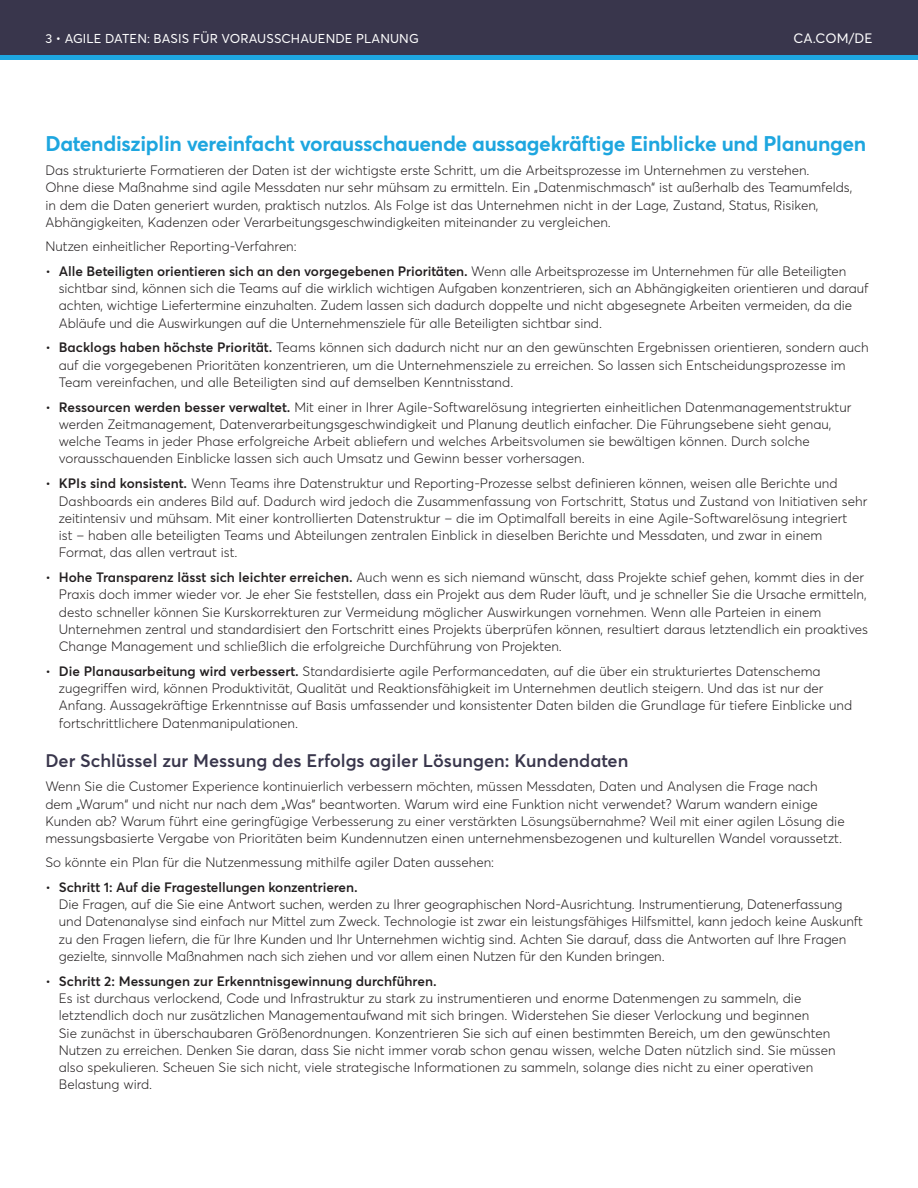
<style>
.page{position:relative;width:918px;height:1188px;background:#fff}
.page>*{position:absolute;margin:0;border:0;box-sizing:border-box;transform-origin:0 0}
.t1{font:700 21px "Averta";letter-spacing:-.015em;color:#1ea6df}
.t2{font:600 18px "Averta";color:#39364c}
.t3{font:300 13.5px/17.2px "Averta";color:#231f20}
.t4{font:13.5px "Averta";letter-spacing:.01em;color:#fff}
.t5{font:12.75px "Averta";letter-spacing:.01em;color:#fff}
.s1{font-weight:600}
</style>
<div class="page">
<div style="left:0;top:53px;width:918px;height:7px;background:#1ea6df"></div>
<div style="left:0;top:0;width:918px;height:55px;background:#39364c"></div>
<p class="t5" style="left:45px;top:30px;width:375px">3 • AGILE DATEN: BASIS FÜR VORAUSSCHAUENDE PLANUNG</p>
<p class="t4" style="left:794px;top:30px;width:80px">CA.COM/DE</p>
<h1 class="t1" style="left:45px;top:130px;width:823px">Datendisziplin vereinfacht vorausschauende aussagekräftige Einblicke und Planungen</h1>
<p class="t3" style="left:45px;top:162px;width:809px">Das strukturierte Formatieren der Daten ist der wichtigste erste Schritt, um die Arbeitsprozesse im Unternehmen zu verstehen.<br>Ohne diese Maßnahme sind agile Messdaten nur sehr mühsam zu ermitteln. Ein „Datenmischmasch“ ist außerhalb des Teamumfelds, in dem die Daten generiert wurden, praktisch nutzlos. Als Folge ist das Unternehmen nicht in der Lage, Zustand, Status, Risiken, Abhängigkeiten, Kadenzen oder Verarbeitungsgeschwindigkeiten miteinander zu vergleichen.</p>
<p class="t3" style="left:45px;top:238px;width:253px">Nutzen einheitlicher Reporting-Verfahren:</p>
<p class="t3" style="left:59px;top:262px;width:811px;text-indent:-13px">• <span class="s1">Alle Beteiligten orientieren sich an den vorgegebenen Prioritäten.</span> Wenn alle Arbeitsprozesse im Unternehmen für alle Beteiligten sichtbar sind, können sich die Teams auf die wirklich wichtigen Aufgaben konzentrieren, sich an Abhängigkeiten orientieren und darauf achten, wichtige Liefertermine einzuhalten. Zudem lassen sich dadurch doppelte und nicht abgesegnete Arbeiten vermeiden, da die Abläufe und die Auswirkungen auf die Unternehmensziele für alle Beteiligten sichtbar sind.</p>
<p class="t3" style="left:59px;top:339px;width:811px;text-indent:-13px">• <span class="s1">Backlogs haben höchste Priorität.</span> Teams können sich dadurch nicht nur an den gewünschten Ergebnissen orientieren, sondern auch auf die vorgegebenen Prioritäten konzentrieren, um die Unternehmensziele zu erreichen. So lassen sich Entscheidungsprozesse im<br>Team vereinfachen, und alle Beteiligten sind auf demselben Kenntnisstand.</p>
<p class="t3" style="left:59px;top:398px;width:794px;text-indent:-13px">• <span class="s1">Ressourcen werden besser verwaltet.</span> Mit einer in Ihrer Agile-Softwarelösung integrierten einheitlichen Datenmanagementstruktur werden Zeitmanagement, Datenverarbeitungsgeschwindigkeit und Planung deutlich einfacher. Die Führungsebene sieht genau, welche Teams in jeder Phase erfolgreiche Arbeit abliefern und welches Arbeitsvolumen sie bewältigen können. Durch solche vorausschauenden Einblicke lassen sich auch Umsatz und Gewinn besser vorhersagen.</p>
<p class="t3" style="left:59px;top:475px;width:810px;text-indent:-13px">• <span class="s1">KPIs sind konsistent.</span> Wenn Teams ihre Datenstruktur und Reporting-Prozesse selbst definieren können, weisen alle Berichte und Dashboards ein anderes Bild auf. Dadurch wird jedoch die Zusammenfassung von Fortschritt, Status und Zustand von Initiativen sehr zeitintensiv und mühsam. Mit einer kontrollierten Datenstruktur – die im Optimalfall bereits in eine Agile-Softwarelösung integriert<br>ist – haben alle beteiligten Teams und Abteilungen zentralen Einblick in dieselben Berichte und Messdaten, und zwar in einem Format, das allen vertraut ist.</p>
<p class="t3" style="left:59px;top:569px;width:811px;text-indent:-13px">• <span class="s1">Hohe Transparenz lässt sich leichter erreichen.</span> Auch wenn es sich niemand wünscht, dass Projekte schief gehen, kommt dies in der Praxis doch immer wieder vor. Je eher Sie feststellen, dass ein Projekt aus dem Ruder läuft, und je schneller Sie die Ursache ermitteln, desto schneller können Sie Kurskorrekturen zur Vermeidung möglicher Auswirkungen vornehmen. Wenn alle Parteien in einem Unternehmen zentral und standardisiert den Fortschritt eines Projekts überprüfen können, resultiert daraus letztendlich ein proaktives Change Management und schließlich die erfolgreiche Durchführung von Projekten.</p>
<p class="t3" style="left:59px;top:662px;width:795px;text-indent:-13px">• <span class="s1">Die Planausarbeitung wird verbessert.</span> Standardisierte agile Performancedaten, auf die über ein strukturiertes Datenschema zugegriffen wird, können Produktivität, Qualität und Reaktionsfähigkeit im Unternehmen deutlich steigern. Und das ist nur der Anfang. Aussagekräftige Erkenntnisse auf Basis umfassender und konsistenter Daten bilden die Grundlage für tiefere Einblicke und fortschrittlichere Datenmanipulationen.</p>
<h2 class="t2" style="left:45px;top:750px;width:585px">Der Schlüssel zur Messung des Erfolgs agiler Lösungen: Kundendaten</h2>
<p class="t3" style="left:45px;top:778px;width:801px">Wenn Sie die Customer Experience kontinuierlich verbessern möchten, müssen Messdaten, Daten und Analysen die Frage nach dem „Warum“ und nicht nur nach dem „Was“ beantworten. Warum wird eine Funktion nicht verwendet? Warum wandern einige Kunden ab? Warum führt eine geringfügige Verbesserung zu einer verstärkten Lösungsübernahme? Weil mit einer agilen Lösung die messungsbasierte Vergabe von Prioritäten beim Kundennutzen einen unternehmensbezogenen und kulturellen Wandel voraussetzt.</p>
<p class="t3" style="left:45px;top:854px;width:450px">So könnte ein Plan für die Nutzenmessung mithilfe agiler Daten aussehen:</p>
<p class="t3" style="left:59px;top:878px;width:806px;text-indent:-13px">• <span class="s1">Schritt 1: Auf die Fragestellungen konzentrieren.<br></span>Die Fragen, auf die Sie eine Antwort suchen, werden zu Ihrer geographischen Nord-Ausrichtung. Instrumentierung, Datenerfassung und Datenanalyse sind einfach nur Mittel zum Zweck. Technologie ist zwar ein leistungsfähiges Hilfsmittel, kann jedoch keine Auskunft zu den Fragen liefern, die für Ihre Kunden und Ihr Unternehmen wichtig sind. Achten Sie darauf, dass die Antworten auf Ihre Fragen gezielte, sinnvolle Maßnahmen nach sich ziehen und vor allem einen Nutzen für den Kunden bringen.</p>
<p class="t3" style="left:59px;top:972px;width:778px;text-indent:-13px">• <span class="s1">Schritt 2: Messungen zur Erkenntnisgewinnung durchführen.<br></span>Es ist durchaus verlockend, Code und Infrastruktur zu stark zu instrumentieren und enorme Datenmengen zu sammeln, die letztendlich doch nur zusätzlichen Managementaufwand mit sich bringen. Widerstehen Sie dieser Verlockung und beginnen<br>Sie zunächst in überschaubaren Größenordnungen. Konzentrieren Sie sich auf einen bestimmten Bereich, um den gewünschten Nutzen zu erreichen. Denken Sie daran, dass Sie nicht immer vorab schon genau wissen, welche Daten nützlich sind. Sie müssen also spekulieren. Scheuen Sie sich nicht, viele strategische Informationen zu sammeln, solange dies nicht zu einer operativen Belastung wird.</p>
</div>
